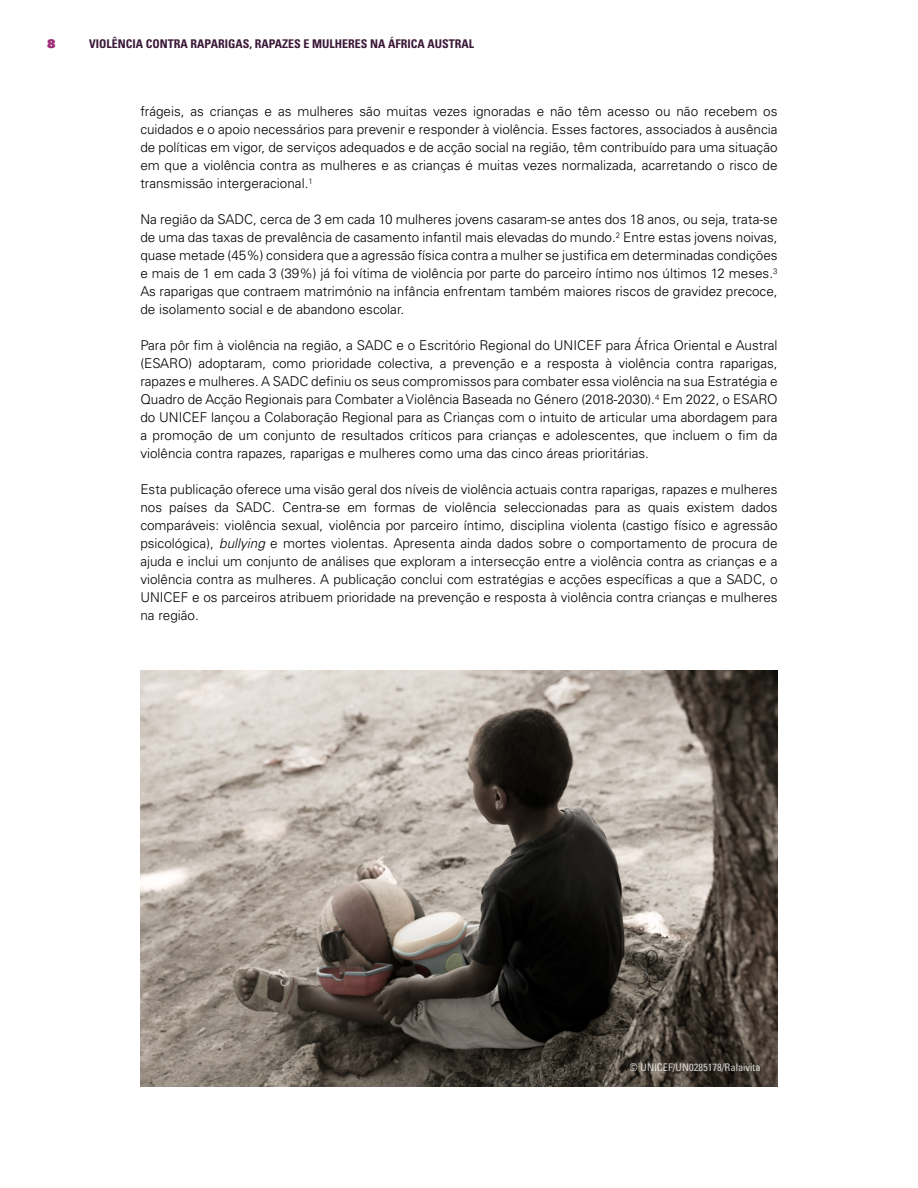
<style>
.page{position:relative;width:918px;height:1188px;background:#fff}
.page>*{position:absolute;margin:0;border:0;box-sizing:border-box;transform-origin:0 0}
.t1{font:300 13.5px/18px "Univers LT Std";color:#000;text-align:justify}
.t2{font:700 condensed 12px "Univers LT Std";color:#3b1838}
.t3{font:12px "Univers LT Std X Black";color:#9f3178}
.t4{font:condensed 10.5px "Univers LT Std";color:#fff}
.s1{font-style:italic}
</style>
<div class="page">
<img style="left:140px;top:671px;width:638px;height:415px">
<p class="t3" style="left:47px;top:36px;width:10px">8</p>
<p class="t2" style="left:89px;top:37px;width:386px">VIOLÊNCIA CONTRA RAPARIGAS, RAPAZES E MULHERES NA ÁFRICA AUSTRAL</p>
<p class="t1" style="left:140px;top:102px;width:639px">frágeis, as crianças e as mulheres são muitas vezes ignoradas e não têm acesso ou não recebem os cuidados e o apoio necessários para prevenir e responder à violência. Esses factores, associados à ausência de políticas em vigor, de serviços adequados e de acção social na região, têm contribuído para uma situação em que a violência contra as mulheres e as crianças é muitas vezes normalizada, acarretando o risco de transmissão intergeracional.<sup>1</sup></p>
<p class="t1" style="left:140px;top:210px;width:639px">Na região da SADC, cerca de 3 em cada 10 mulheres jovens casaram-se antes dos 18 anos, ou seja, trata‑se de uma das taxas de prevalência de casamento infantil mais elevadas do mundo.<sup>2</sup> Entre estas jovens noivas, quase metade (45%) considera que a agressão física contra a mulher se justifica em determinadas condições e mais de 1 em cada 3 (39%) já foi vítima de violência por parte do parceiro íntimo nos últimos 12 meses.<sup>3<br></sup>As raparigas que contraem matrimónio na infância enfrentam também maiores riscos de gravidez precoce, de isolamento social e de abandono escolar.</p>
<p class="t1" style="left:140px;top:336px;width:639px">Para pôr fim à violência na região, a SADC e o Escritório Regional do UNICEF para África Oriental e Austral (ESARO) adoptaram, como prioridade colectiva, a prevenção e a resposta à violência contra raparigas, rapazes e mulheres. A SADC definiu os seus compromissos para combater essa violência na sua Estratégia e Quadro de Acção Regionais para Combater a Violência Baseada no Género (2018-2030).<sup>4</sup> Em 2022, o ESARO do UNICEF lançou a Colaboração Regional para as Crianças com o intuito de articular uma abordagem para a promoção de um conjunto de resultados críticos para crianças e adolescentes, que incluem o fim da violência contra rapazes, raparigas e mulheres como uma das cinco áreas prioritárias.</p>
<p class="t1" style="left:140px;top:480px;width:639px">Esta publicação oferece uma visão geral dos níveis de violência actuais contra raparigas, rapazes e mulheres nos países da SADC. Centra-se em formas de violência seleccionadas para as quais existem dados comparáveis: violência sexual, violência por parceiro íntimo, disciplina violenta (castigo físico e agressão psicológica), <span class="s1">bullying</span> e mortes violentas. Apresenta ainda dados sobre o comportamento de procura de ajuda e inclui um conjunto de análises que exploram a intersecção entre a violência contra as crianças e a violência contra as mulheres. A publicação conclui com estratégias e acções específicas a que a SADC, o UNICEF e os parceiros atribuem prioridade na prevenção e resposta à violência contra crianças e mulheres na região.</p>
<p class="t4" style="left:630px;top:1061px;width:132px">© UNICEF/UN0285178/Ralaivita</p>
</div>
